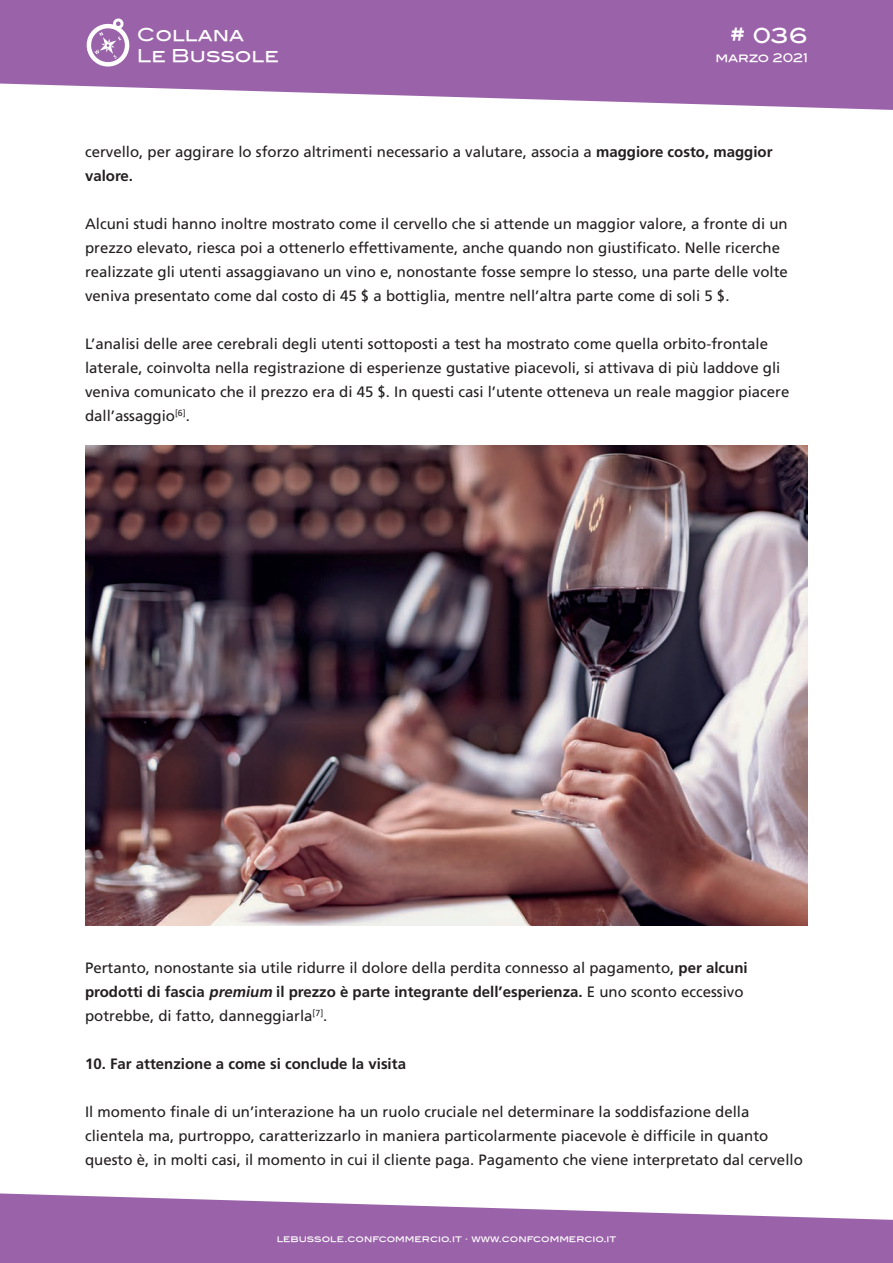
<style>
.page{position:relative;width:893px;height:1263px;background:#fff}
.page>*{position:absolute;margin:0;border:0;box-sizing:border-box;transform-origin:0 0}
.t1{font:21px "Blair Md ITCTT Medium";color:#fff}
.t2{font:17.7px/21.1px "Blair Md ITCTT Medium";color:#fff}
.t3{font:15px/24px "Frutiger LT Std";color:#231f20}
.t4{font:700 15px "Frutiger LT Std";color:#231f20}
.t5{font:12px "Blair Md ITCTT Medium";letter-spacing:-.01em;color:#fff}
.t6{font:9px "Blair Md ITCTT Medium";color:#fff}
.s1{font-weight:700}
.s2{font-weight:700;font-style:italic}
</style>
<div class="page">
<svg style="left:0;top:1193px;width:893px;height:70px;fill:#9a63a9"></svg>
<svg style="left:0;top:0;width:893px;height:110px;background:#a676b3"></svg>
<svg style="left:85px;top:18px;width:47px;height:52px"></svg>
<img style="left:85px;top:445px;width:723px;height:480px">
<p class="t2" style="left:137px;top:22px;width:143px">Collana<br>Le Bussole</p>
<h1 class="t1" style="left:730px;top:23px;width:80px"># 036</h1>
<p class="t5" style="left:715px;top:50px;width:94px">marzo 2021</p>
<p class="t3" style="left:85px;top:140px;width:689px">cervello, per aggirare lo sforzo altrimenti necessario a valutare, associa a <span class="s1">maggiore costo, maggior valore.</span></p>
<p class="t3" style="left:85px;top:212px;width:704px">Alcuni studi hanno inoltre mostrato come il cervello che si attende un maggior valore, a fronte di un prezzo elevato, riesca poi a ottenerlo effettivamente, anche quando non giustificato. Nelle ricerche realizzate gli utenti assaggiavano un vino e, nonostante fosse sempre lo stesso, una parte delle volte veniva presentato come dal costo di 45 $ a bottiglia, mentre nell’altra parte come di soli 5 $.</p>
<p class="t3" style="left:85px;top:332px;width:706px">L’analisi delle aree cerebrali degli utenti sottoposti a test ha mostrato come quella orbito-frontale laterale, coinvolta nella registrazione di esperienze gustative piacevoli, si attivava di più laddove gli veniva comunicato che il prezzo era di 45 $. In questi casi l’utente otteneva un reale maggior piacere dall’assaggio<sup>[6]</sup>.</p>
<p class="t3" style="left:85px;top:956px;width:664px">Pertanto, nonostante sia utile ridurre il dolore della perdita connesso al pagamento, <span class="s1">per alcuni prodotti di fascia</span> <span class="s2">premium</span> <span class="s1">il prezzo è parte integrante dell’esperienza.</span> E uno sconto eccessivo potrebbe, di fatto, danneggiarla<sup>[7]</sup>.</p>
<p class="t4" style="left:85px;top:1055px;width:322px">10. Far attenzione a come si conclude la visita</p>
<p class="t3" style="left:85px;top:1100px;width:719px">Il momento finale di un’interazione ha un ruolo cruciale nel determinare la soddisfazione della clientela ma, purtroppo, caratterizzarlo in maniera particolarmente piacevole è difficile in quanto questo è, in molti casi, il momento in cui il cliente paga. Pagamento che viene interpretato dal cervello</p>
<p class="t6" style="left:277px;top:1234px;width:341px">lebussole.confcommercio.it · www.confcommercio.it</p>
</div>
